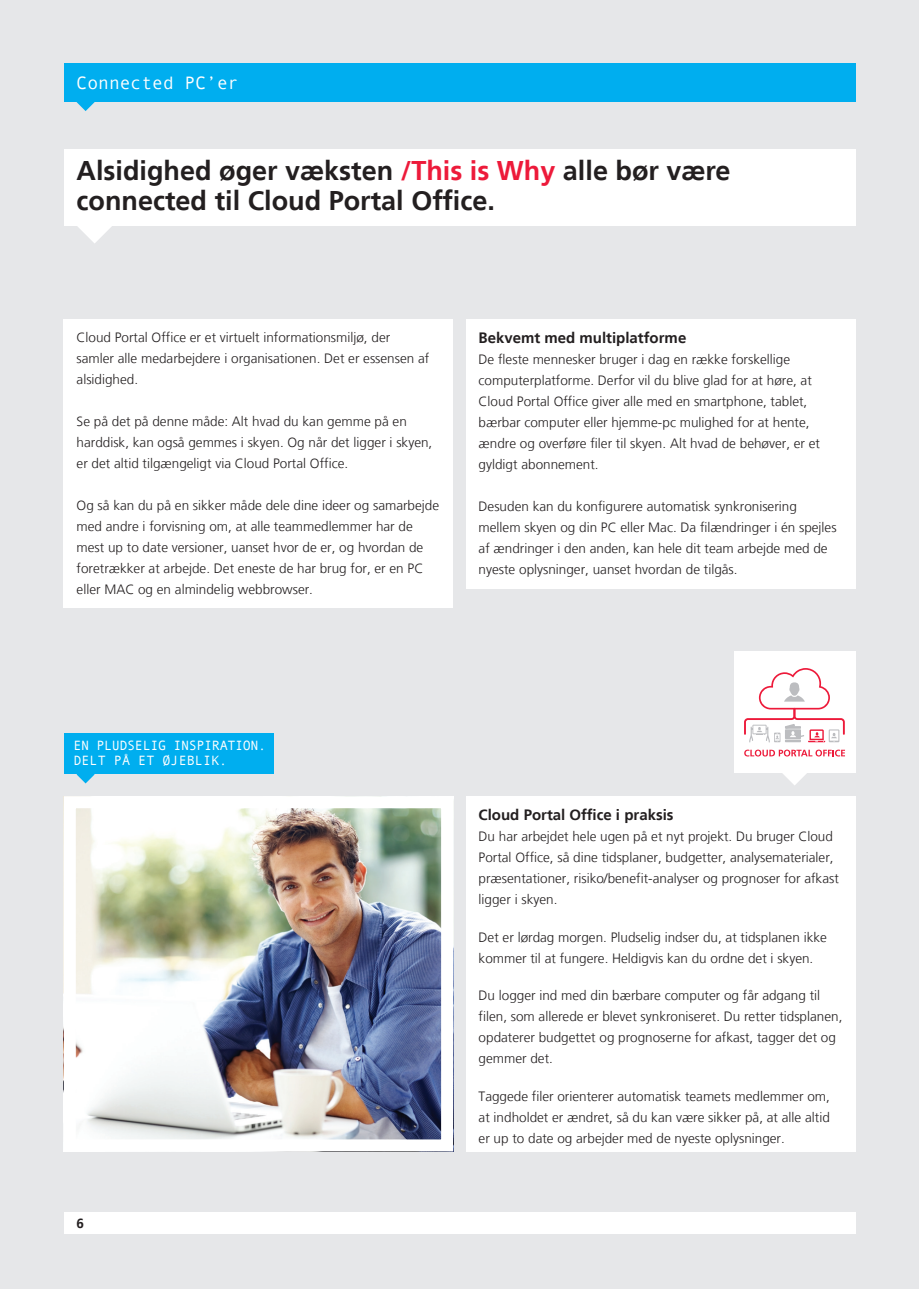
<style>
.page{position:relative;width:919px;height:1289px;background:#fff}
.page>*{position:absolute;margin:0;border:0;box-sizing:border-box;transform-origin:0 0}
.t1{font:700 27px/30px "Frutiger";color:#231f20}
.t2{font:18px "Andale Mono";color:#fff}
.t3{font:700 15px "Frutiger";color:#231f20}
.t4{font:300 13.5px/21px "Frutiger";color:#231f20}
.t5{font:13.5px/15px "Andale Mono";letter-spacing:-.03em;color:#fff}
.t6{font:700 13.5px "Frutiger";color:#231f20}
.s1{color:#ed1a3a}
</style>
<div class="page">
<div style="left:0;top:0;width:906px;height:1288px;background:#e6e7e9"></div>
<div style="left:64px;top:1212px;width:791px;height:21px;background:#fff"></div>
<div style="left:906px;top:0;width:12px;height:1288px;background:#e6e7e9"></div>
<div style="left:64px;top:733px;width:209px;height:41px;background:#00aeef"></div>
<svg style="left:77px;top:774px;width:18px;height:9px"></svg>
<div style="left:64px;top:149px;width:791px;height:76px;background:#fff"></div>
<svg style="left:77px;top:225px;width:36px;height:18px"></svg>
<div style="left:64px;top:319px;width:389px;height:288px;background:#fff"></div>
<div style="left:466px;top:319px;width:389px;height:269px;background:#fff"></div>
<div style="left:466px;top:796px;width:389px;height:355px;background:#fff"></div>
<div style="left:64px;top:64px;width:791px;height:38px;background:#00aeef"></div>
<svg style="left:77px;top:102px;width:18px;height:9px"></svg>
<img style="left:77px;top:809px;width:363px;height:329px">
<div style="left:64px;top:796px;width:389px;height:355px;border:12px solid #fff"></div>
<div style="left:733px;top:651px;width:122px;height:122px;background:#fff"></div>
<svg style="left:744px;top:668px;width:100px;height:74px"></svg>
<svg style="left:744px;top:749px;width:101px;height:36px"></svg>
<p class="t2" style="left:77px;top:71px;width:164px">Connected PC’er</p>
<p class="t1" style="left:77px;top:155px;width:655px">Alsidighed øger væksten <span class="s1">/This is Why</span> alle bør være connected til Cloud Portal Office.</p>
<p class="t4" style="left:77px;top:327px;width:354px">Cloud Portal Office er et virtuelt informationsmiljø, der samler alle medarbejdere i organisationen. Det er essensen af alsidighed.</p>
<p class="t4" style="left:77px;top:411px;width:357px">Se på det på denne måde: Alt hvad du kan gemme på en harddisk, kan også gemmes i skyen. Og når det ligger i skyen, er det altid tilgængeligt via Cloud Portal Office.</p>
<p class="t4" style="left:77px;top:495px;width:364px">Og så kan du på en sikker måde dele dine ideer og samarbejde med andre i forvisning om, at alle teammedlemmer har de mest up to date versioner, uanset hvor de er, og hvordan de foretrækker at arbejde. Det eneste de har brug for, er en PC eller MAC og en almindelig webbrowser.</p>
<p class="t3" style="left:478px;top:329px;width:209px">Bekvemt med multiplatforme</p>
<p class="t4" style="left:478px;top:349px;width:343px">De fleste mennesker bruger i dag en række forskellige computerplatforme. Derfor vil du blive glad for at høre, at Cloud Portal Office giver alle med en smartphone, tablet, bærbar computer eller hjemme-pc mulighed for at hente, ændre og overføre filer til skyen. Alt hvad de behøver, er et gyldigt abonnement.</p>
<p class="t4" style="left:478px;top:496px;width:359px">Desuden kan du konfigurere automatisk synkronisering mellem skyen og din PC eller Mac. Da filændringer i én spejles af ændringer i den anden, kan hele dit team arbejde med de nyeste oplysninger, uanset hvordan de tilgås.</p>
<p class="t5" style="left:73px;top:737px;width:194px">EN PLUDSELIG INSPIRATION.<br>DELT PÅ ET ØJEBLIK.</p>
<p class="t6" style="left:77px;top:1215px;width:9px">6</p>
<p class="t3" style="left:478px;top:806px;width:196px">Cloud Portal Office i praksis</p>
<p class="t4" style="left:478px;top:826px;width:362px">Du har arbejdet hele ugen på et nyt projekt. Du bruger Cloud Portal Office, så dine tidsplaner, budgetter, analysematerialer, præsentationer, risiko/benefit-analyser og prognoser for afkast ligger i skyen.</p>
<p class="t4" style="left:478px;top:926px;width:350px">Det er lørdag morgen. Pludselig indser du, at tidsplanen ikke kommer til at fungere. Heldigvis kan du ordne det i skyen.</p>
<p class="t4" style="left:478px;top:985px;width:365px">Du logger ind med din bærbare computer og får adgang til filen, som allerede er blevet synkroniseret. Du retter tidsplanen, opdaterer budgettet og prognoserne for afkast, tagger det og gemmer det.</p>
<p class="t4" style="left:478px;top:1085px;width:353px;text-align:justify">Taggede filer orienterer automatisk teamets medlemmer om, at indholdet er ændret, så du kan være sikker på, at alle altid er up to date og arbejder med de nyeste oplysninger.</p>
</div>
